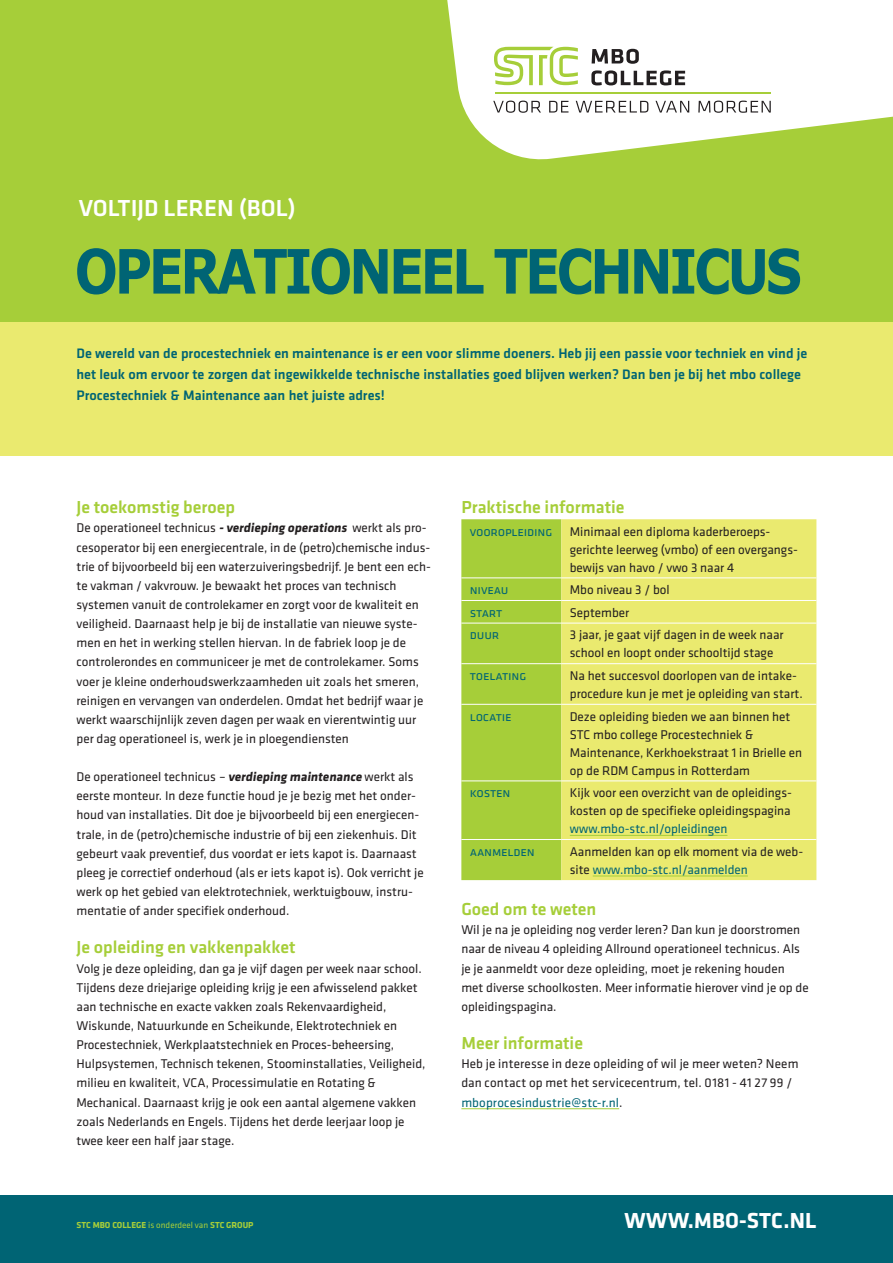
<style>
.page{position:relative;width:893px;height:1263px;background:#fff}
.page>*{position:absolute;margin:0;border:0;box-sizing:border-box;transform-origin:0 0}
.KOP_52pt{font:700 61.2px "Verdana";letter-spacing:-.065em;color:#006474;scale:.83 1}
.KOP_52pt-2{font:500 24px "Klavika";color:#fff}
.t1{font:700 22.5px "Klavika";letter-spacing:.01em;color:#fff}
.KOP_sub{font:500 18px "Klavika";color:#a6ce39}
.TXT_plat{font:500 18px "Klavika";color:#a6ce39}
.TXT_inleiding{font:500 14.25px/21px "Klavika";color:#006474}
.TXT_plat-2{font:13.2px/19.2px "Klavika";color:#231f20}
.TABEL_txt{font:13.2px/18px "Klavika";color:#231f20}
.KOP_sub-2{font:13.2px/19.2px "Klavika";color:#231f20}
.TABEL_sub{font:13.2px "Klavika";letter-spacing:-.015em;color:#006474}
.t2{font:700 9px "Klavika";color:#a6ce39}
.s1{font-weight:700;font-style:italic}
.s2{font-weight:700}
.s3{color:#006474}
.s4{font-weight:400}
</style>
<div class="page">
<div style="left:0;top:322px;width:893px;height:134px;background:#eaea6f"></div>
<div style="left:0;top:1195px;width:893px;height:68px;background:#006474"></div>
<div style="left:0;top:0;width:893px;height:322px;background:#a6ce39"></div>
<svg style="left:447px;top:0;width:446px;height:160px;fill:#fff"></svg>
<svg style="left:494px;top:47px;width:84px;height:38px"></svg>
<svg style="left:493px;top:101px;width:48px;height:12px"></svg>
<svg style="left:549px;top:101px;width:19px;height:12px"></svg>
<svg style="left:576px;top:101px;width:72px;height:12px"></svg>
<svg style="left:655px;top:101px;width:34px;height:12px"></svg>
<svg style="left:698px;top:101px;width:73px;height:12px"></svg>
<hr style="left:495px;top:92px;width:276px;height:2px;background:#a6ce39">
<svg style="left:592px;top:49px;width:47px;height:15px"></svg>
<svg style="left:591px;top:70px;width:94px;height:15px"></svg>
<hr style="left:461px;top:1108px;width:158px;height:1px;background:#a6ce39">
<div style="left:461px;top:519px;width:100px;height:361px;background:#a6ce39"></div>
<div style="left:561px;top:519px;width:255px;height:361px;background:#eaea6f"></div>
<hr style="left:461px;top:577px;width:100px;height:1px;background:#fff">
<hr style="left:561px;top:577px;width:255px;height:1px;background:#fff">
<hr style="left:461px;top:600px;width:100px;height:1px;background:#fff">
<hr style="left:561px;top:600px;width:255px;height:1px;background:#fff">
<hr style="left:461px;top:623px;width:100px;height:1px;background:#fff">
<hr style="left:561px;top:623px;width:255px;height:1px;background:#fff">
<hr style="left:461px;top:663px;width:100px;height:1px;background:#fff">
<hr style="left:561px;top:663px;width:255px;height:1px;background:#fff">
<hr style="left:461px;top:704px;width:100px;height:1px;background:#fff">
<hr style="left:561px;top:704px;width:255px;height:1px;background:#fff">
<hr style="left:461px;top:780px;width:100px;height:1px;background:#fff">
<hr style="left:561px;top:780px;width:255px;height:1px;background:#fff">
<hr style="left:461px;top:839px;width:100px;height:1px;background:#fff">
<hr style="left:561px;top:839px;width:255px;height:1px;background:#fff">
<hr style="left:570px;top:835px;width:157px;height:1px;background:#a6ce39">
<hr style="left:593px;top:876px;width:155px;height:1px;background:#a6ce39">
<p class="KOP_52pt-2" style="left:79px;top:195px;width:219px">VOLTIJD LEREN (BOL)</p>
<p class="KOP_52pt" style="left:75px;top:228px;width:878px">OPERATIONEEL TECHNICUS</p>
<p class="TXT_inleiding" style="left:77px;top:343px;width:732px">De wereld van de procestechniek en maintenance is er een voor slimme doeners. Heb jij een passie voor techniek en vind je het leuk om ervoor te zorgen dat ingewikkelde technische installaties goed blijven werken? Dan ben je bij het mbo college<br>Procestechniek &amp; Maintenance aan het juiste adres!</p>
<p class="TXT_plat" style="left:77px;top:497px;width:160px">Je toekomstig beroep</p>
<p class="TXT_plat-2" style="left:77px;top:519px;width:356px">De operationeel technicus <span class="s1">-</span><span class="s2">verdieping operations</span> werkt als pro&shy;cesoperator bij een energiecentrale, in de (petro)chemische indus&shy;trie of bijvoorbeeld bij een waterzuiveringsbedrijf. Je bent een ech&shy;te vakman / vakvrouw. Je bewaakt het proces van technisch systemen vanuit de controlekamer en zorgt voor de kwaliteit en veiligheid. Daarnaast help je bij de installatie van nieuwe syste&shy;men en het in werking stellen hiervan. In de fabriek loop je de controlerondes en communiceer je met de controlekamer. Soms voer je kleine onderhoudswerkzaamheden uit zoals het smeren, reinigen en vervangen van onderdelen. Omdat het bedrijf waar je werkt waarschijnlijk zeven dagen per waak en vierentwintig uur per dag operationeel is, werk je in ploegendiensten</p>
<p class="TXT_plat-2" style="left:77px;top:767px;width:349px">De operationeel technicus – <span class="s2">verdieping maintenance</span> werkt als eerste monteur. In deze functie houd je je bezig met het onder&shy;houd van installaties. Dit doe je bijvoorbeeld bij een energiecen&shy;trale, in de (petro)chemische industrie of bij een ziekenhuis. Dit gebeurt vaak preventief, dus voordat er iets kapot is. Daarnaast pleeg je correctief onderhoud (als er iets kapot is). Ook verricht je werk op het gebied van elektrotechniek, werktuigbouw, instru&shy;mentatie of ander specifiek onderhoud.</p>
<p class="KOP_sub" style="left:77px;top:938px;width:220px">Je opleiding en vakkenpakket</p>
<p class="TXT_plat-2" style="left:77px;top:959px;width:350px">Volg je deze opleiding, dan ga je vijf dagen per week naar school.<br>Tijdens deze driejarige opleiding krijg je een afwisselend pakket aan technische en exacte vakken zoals Rekenvaardigheid, Wiskunde, Natuurkunde en Scheikunde, Elektrotechniek en Procestechniek, Werkplaatstechniek en Proces-beheersing, Hulpsystemen, Technisch tekenen, Stoominstallaties, Veiligheid, milieu en kwaliteit, VCA, Processimulatie en Rotating &amp; Mechanical. Daarnaast krijg je ook een aantal algemene vakken zoals Nederlands en Engels. Tijdens het derde leerjaar loop je twee keer een half jaar stage.</p>
<p class="KOP_sub" style="left:461px;top:497px;width:165px">Praktische informatie</p>
<p class="TABEL_sub" style="left:470px;top:524px;width:84px">vooropleiding</p>
<p class="TABEL_txt" style="left:570px;top:522px;width:230px">Minimaal een diploma kaderberoeps&shy;gerichte leerweg (vmbo) of een overgangs&shy;bewijs van havo / vwo 3 naar 4</p>
<p class="TABEL_sub" style="left:470px;top:582px;width:40px">niveau</p>
<p class="TABEL_txt" style="left:570px;top:581px;width:101px">Mbo niveau 3 / bol</p>
<p class="TABEL_sub" style="left:470px;top:605px;width:34px">start</p>
<p class="TABEL_txt" style="left:570px;top:604px;width:61px">September</p>
<p class="TABEL_sub" style="left:470px;top:628px;width:31px">duur</p>
<p class="TABEL_txt" style="left:570px;top:626px;width:215px">3 jaar, je gaat vijf dagen in de week naar school en loopt onder schooltijd stage</p>
<p class="TABEL_sub" style="left:470px;top:668px;width:58px">toelating</p>
<p class="TABEL_txt" style="left:570px;top:667px;width:234px">Na het succesvol doorlopen van de intake&shy;procedure kun je met je opleiding van start.</p>
<p class="TABEL_sub" style="left:470px;top:709px;width:43px">locatie</p>
<p class="TABEL_txt" style="left:570px;top:707px;width:234px">Deze opleiding bieden we aan binnen het STC mbo college Procestechniek &amp; Maintenance, Kerkhoekstraat 1 in Brielle en op de RDM Campus in Rotterdam</p>
<p class="TABEL_sub" style="left:470px;top:785px;width:42px">kosten</p>
<p class="TABEL_txt" style="left:570px;top:784px;width:224px;text-align:justify">Kijk voor een overzicht van de opleidings&shy;kosten op de specifieke opleidingspagina <span class="s3">www.mbo-stc.nl/opleidingen</span></p>
<p class="TABEL_sub" style="left:470px;top:844px;width:66px">aanmelden</p>
<p class="TABEL_txt" style="left:570px;top:843px;width:235px">Aanmelden kan op elk moment via de web&shy;site <span class="s3">www.mbo-stc.nl/aanmelden</span></p>
<p class="KOP_sub" style="left:461px;top:899px;width:137px">Goed om te weten</p>
<p class="KOP_sub-2" style="left:461px;top:920px;width:349px">Wil je na je opleiding nog verder leren? Dan kun je doorstromen naar de niveau 4 opleiding Allround operationeel technicus. Als je je aanmeldt voor deze opleiding, moet je rekening houden met diverse schoolkosten. Meer informatie hierover vind je op de opleidingspagina.</p>
<p class="KOP_sub" style="left:461px;top:1033px;width:123px">Meer informatie</p>
<p class="TXT_plat-2" style="left:461px;top:1054px;width:339px">Heb je interesse in deze opleiding of wil je meer weten? Neem dan contact op met het servicecentrum, tel. 0181 - 41 27 99 / <span class="s3">mboprocesindustrie@stc-r.nl</span>.</p>
<p class="t2" style="left:77px;top:1220px;width:179px">STC MBO COLLEGE <span class="s4">is onderdeel van</span> STC GROUP</p>
<h3 class="t1" style="left:624px;top:1208px;width:194px">WWW.MBO-STC.NL</h3>
</div>
